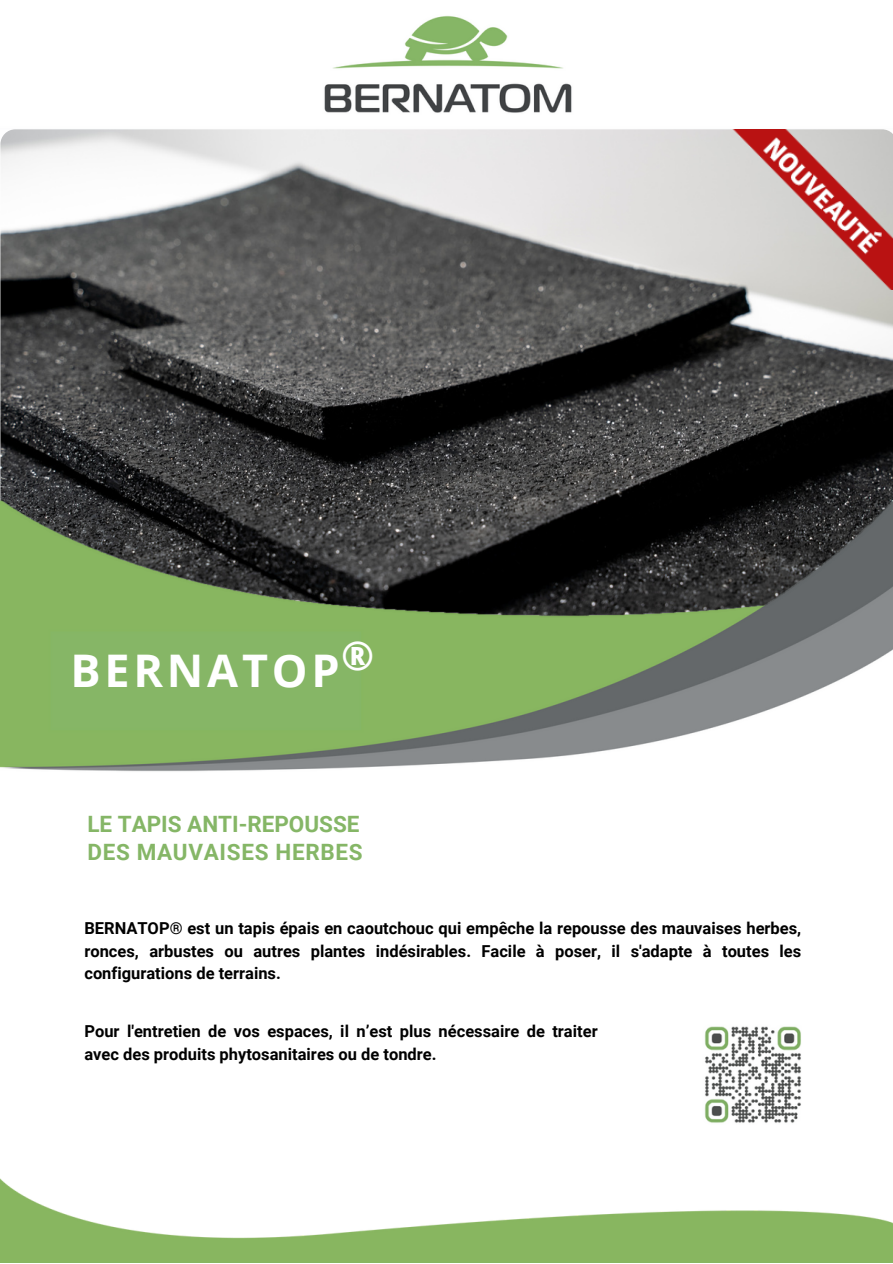
<style>
.page{position:relative;width:893px;height:1264px;background:#fff}
.page>*{position:absolute;margin:0;border:0;box-sizing:border-box;transform-origin:0 0}
.t1{font:700 45px "Open Sans";letter-spacing:.085em;color:#fff}
.t2{font:700 39.75px "Open Sans";color:#fff}
.t3{font:700 22.5px "Roboto";letter-spacing:.015em;color:#85b666}
.t4{font:700 16.5px/22.5px "Roboto";color:#000;text-align:justify}
</style>
<div class="page">
<img style="left:0;top:15px;width:892px;height:468px">
<img style="left:0;top:483px;width:892px;height:779px">
<img style="left:697px;top:1022px;width:104px;height:105px">
<img style="left:729px;top:129px;width:163px;height:160px">
<p class="t2" style="left:341px;top:627px;width:35px">®</p>
<p class="t1" style="left:71px;top:639px;width:270px">BERNATOP</p>
<p class="t3" style="left:87px;top:811px;width:273px">LE TAPIS ANTI-REPOUSSE</p>
<p class="t3" style="left:87px;top:839px;width:277px">DES MAUVAISES HERBES</p>
<p class="t4" style="left:84px;top:917px;width:718px">BERNATOP® est un tapis épais en caoutchouc qui empêche la repousse des mauvaises herbes, ronces, arbustes ou autres plantes indésirables. Facile à poser, il s'adapte à toutes les configurations de terrains.</p>
<p class="t4" style="left:84px;top:1020px;width:514px">Pour l'entretien de vos espaces, il n’est plus nécessaire de traiter avec des produits phytosanitaires ou de tondre.</p>
</div>
